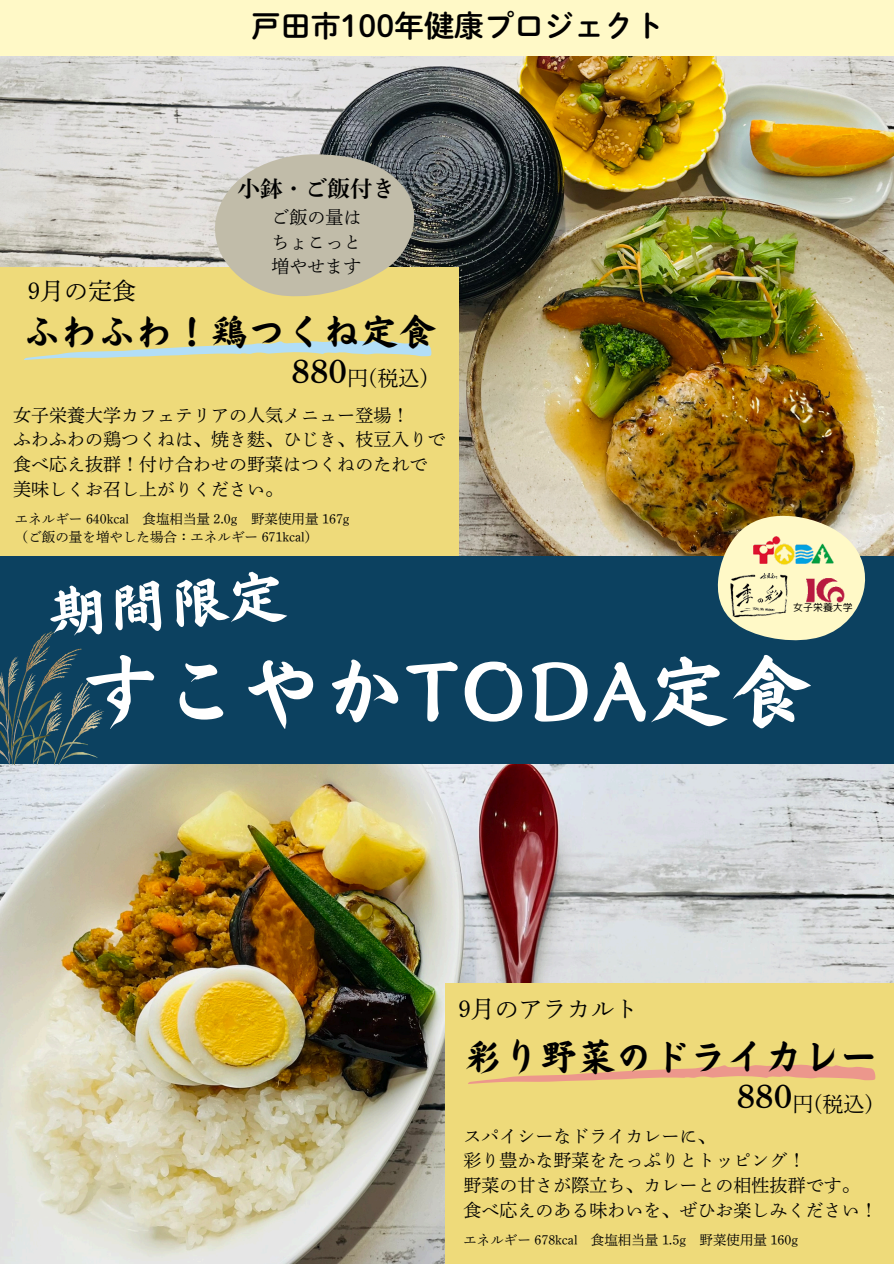
<style>
.page{position:relative;width:894px;height:1264px;background:#fff}
.page>*{position:absolute;margin:0;border:0;box-sizing:border-box;transform-origin:0 0}
.t1{font:81px "S Motoya Okai Std W5";color:#fff}
.t2{font:60px "S Motoya Okai Std W5";color:#fff}
.t3{font:37.5px "S Motoya Okai Std W5";color:#000}
.t4{font:33px "DMT Shuei Min Pr 6 B";color:#000}
.t5{font:30px "DMT Shuei M Go Std B";color:#000}
.t6{font:24px "DMT Shuei Min Pr 6 L";color:#000}
.t7{font:22.5px "DMT Shuei Min Pr 6 B";color:#000}
.t8{font:21px "DMT Shuei Min Pr 6 L";color:#000}
.t9{font:18px/24.8px "DMT Shuei Min Pr 6 L";color:#000}
.t10{font:13.5px "DMT Shuei Min Pr 6 L";color:#000}
.t11{font:9.9px "rounded mplus 1 p regular";color:#000}
</style>
<div class="page">
<div style="left:0;top:0;width:893px;height:1263px;background:#0c4160"></div>
<img style="left:0;top:56px;width:893px;height:499px">
<div style="left:0;top:267px;width:458px;height:288px;background:#eeda7a"></div>
<img style="left:0;top:764px;width:893px;height:499px">
<div style="left:444px;top:983px;width:449px;height:280px;background:#eeda7a"></div>
<svg style="left:716px;top:514px;width:151px;height:127px"></svg>
<img style="left:801px;top:573px;width:43px;height:34px">
<img style="left:726px;top:573px;width:61px;height:44px">
<img style="left:748px;top:532px;width:86px;height:35px">
<div style="left:0;top:0;width:893px;height:56px;background:#fff9c7"></div>
<img style="left:0;top:631px;width:104px;height:133px">
<svg style="left:208px;top:154px;width:215px;height:143px;background:#bdb8a0"></svg>
<svg style="left:24px;top:340px;width:407px;height:20px"></svg>
<svg style="left:468px;top:1064px;width:407px;height:20px"></svg>
<h3 class="t5" style="left:251px;top:11px;width:415px">戸田市100年健康プロジェクト</h3>
<p class="t6" style="left:28px;top:279px;width:109px">9月の定食</p>
<p class="t7" style="left:237px;top:177px;width:159px">小鉢・ご飯付き</p>
<p class="t9" style="left:271px;top:204px;width:92px;text-align:justify">ご飯の量はちょこっと増やせます</p>
<p class="t3" style="left:23px;top:312px;width:412px">ふわふわ！鶏つくね定食</p>
<h6 class="t4" style="left:291px;top:355px;width:57px">880</h6>
<h4 class="t8" style="left:347px;top:367px;width:83px">円(税込)</h4>
<p class="t9" style="left:13px;top:402px;width:398px">女子栄養大学カフェテリアの人気メニュー登場！</p>
<p class="t9" style="left:13px;top:427px;width:434px">ふわふわの鶏つくねは、焼き麩、ひじき、枝豆入りで食べ応え抜群！付け合わせの野菜はつくねのたれで</p>
<p class="t9" style="left:13px;top:476px;width:272px">美味しくお召し上がりください。</p>
<p class="t10" style="left:15px;top:512px;width:336px">エネルギー 640kcal 食塩相当量 2.0g 野菜使用量 167g</p>
<p class="t10" style="left:15px;top:530px;width:304px">（ご飯の量を増やした場合：エネルギー 671kcal）</p>
<h6 class="t2" style="left:45px;top:583px;width:241px;rotate:-4deg">期間限定</h6>
<h3 class="t11" style="left:793px;top:600px;width:61px">女子栄養大学</h3>
<h4 class="t1" style="left:79px;top:651px;width:728px">すこやかTODA定食</h4>
<p class="t6" style="left:458px;top:996px;width:182px">9月のアラカルト</p>
<p class="t3" style="left:465px;top:1038px;width:414px">彩り野菜のドライカレー</p>
<p class="t4" style="left:736px;top:1080px;width:57px">880</p>
<p class="t8" style="left:792px;top:1093px;width:83px">円(税込)</p>
<p class="t9" style="left:463px;top:1123px;width:254px">スパイシーなドライカレーに、</p>
<h2 class="t9" style="left:463px;top:1148px;width:344px">彩り豊かな野菜をたっぷりとトッピング！</h2>
<p class="t9" style="left:463px;top:1172px;width:398px">野菜の甘さが際立ち、カレーとの相性抜群です。</p>
<h1 class="t9" style="left:463px;top:1197px;width:416px">食べ応えのある味わいを、ぜひお楽しみください！</h1>
<p class="t10" style="left:463px;top:1233px;width:336px">エネルギー 678kcal 食塩相当量 1.5g 野菜使用量 160g</p>
</div>
